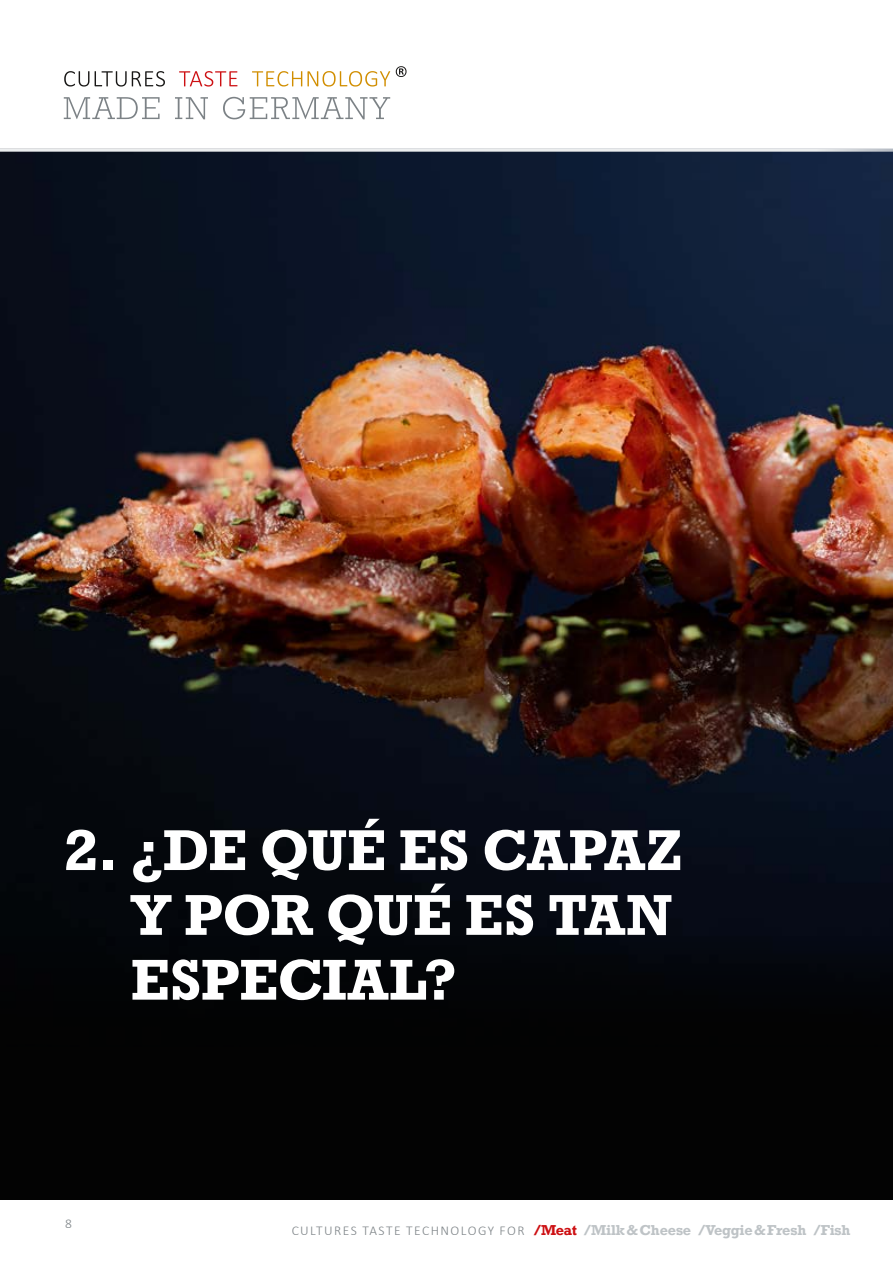
<style>
.page{position:relative;width:893px;height:1263px;background:#fff}
.page>*{position:absolute;margin:0;border:0;box-sizing:border-box;transform-origin:0 0}
.t1{font:700 54px/64.8px "Rockwell Nova";letter-spacing:-.01em;color:#fff}
.t2{font:700 13.5px "Rockwell Nova";letter-spacing:-.01em;color:#bec3c6}
.t3{font:300 13.5px "Calibri";color:#7c8286}
.s1{font-family:"Calibri";font-weight:300;color:#7c8286}
.s2{color:#cd1013}
</style>
<div class="page">
<div style="left:0;top:129px;width:893px;height:1070px;background:#030303"></div>
<img style="left:0;top:152px;width:893px;height:814px">
<svg style="left:0;top:70px;width:893px;height:79px"></svg>
<hr style="left:0;top:149px;width:893px;height:3px;background:#ebedee">
<svg style="left:64px;top:71px;width:25px;height:16px"></svg>
<svg style="left:95px;top:71px;width:70px;height:16px"></svg>
<svg style="left:179px;top:71px;width:58px;height:16px"></svg>
<svg style="left:252px;top:71px;width:138px;height:16px"></svg>
<svg style="left:64px;top:97px;width:96px;height:22px"></svg>
<svg style="left:175px;top:97px;width:33px;height:22px"></svg>
<svg style="left:223px;top:97px;width:167px;height:22px"></svg>
<svg style="left:396px;top:66px;width:11px;height:11px"></svg>
<h1 class="t1" style="left:131px;top:817px;width:554px;text-indent:-67px">2. ¿DE QUÉ ES CAPAZ<br>Y POR QUÉ ES TAN<br>ESPECIAL?</h1>
<p class="t3" style="left:65px;top:1215px;width:8px">8</p>
<p class="t2" style="left:291px;top:1221px;width:561px"><span class="s1">CULTURES TASTE TECHNOLOGY FOR</span> <span class="s2">/Meat</span> /Milk&amp;Cheese /Veggie&amp;Fresh /Fish</p>
</div>
